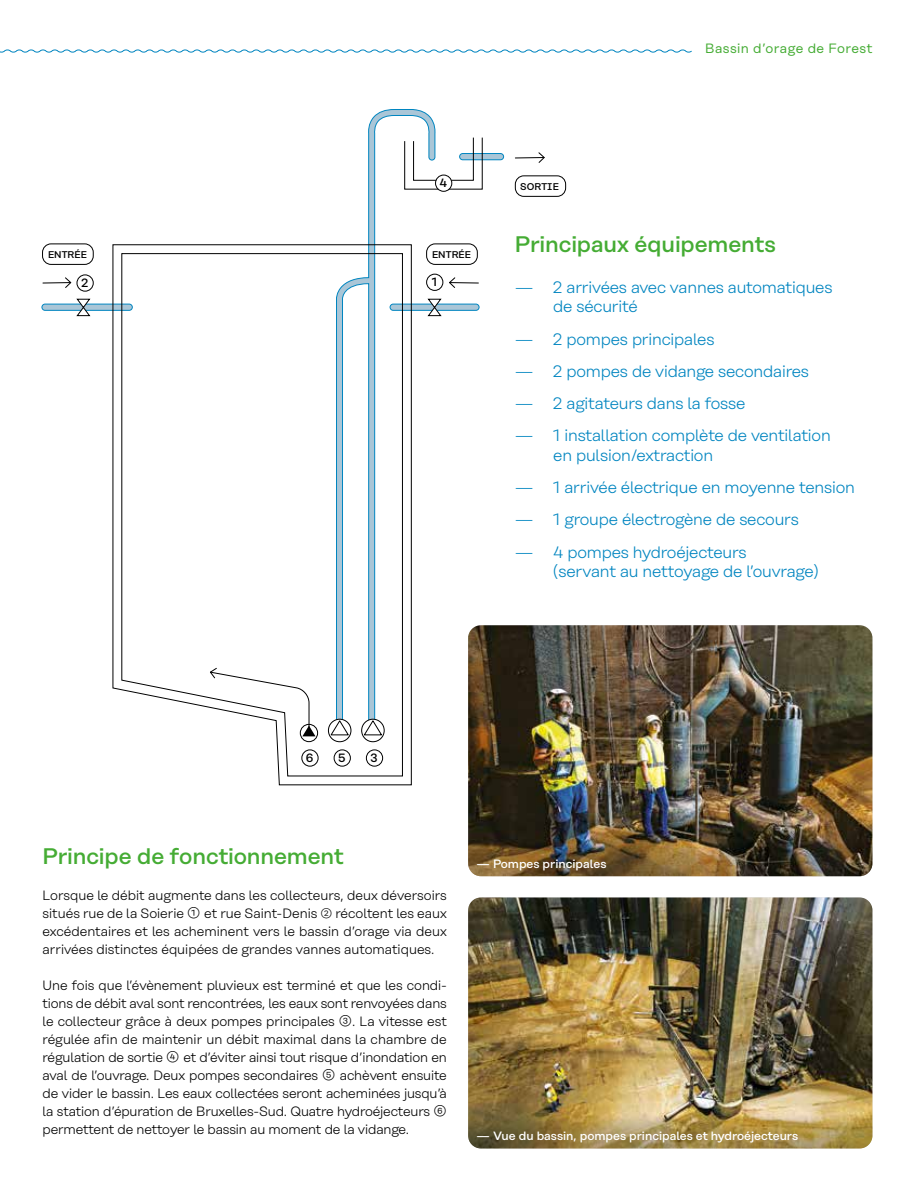
<style>
.page{position:relative;width:915px;height:1191px;background:#fff}
.page>*{position:absolute;margin:0;border:0;box-sizing:border-box;transform-origin:0 0}
.t1{font:500 22.5px "Rational";letter-spacing:-.005em;color:#45ac34}
.t2{font:300 16.5px/19.5px "Rational";letter-spacing:-.01em;color:#0085c0}
.t3{font:300 13.5px/18px "Rational";letter-spacing:-.01em;color:#000;text-align:justify}
.t4{font:13.5px "Rational";letter-spacing:.03em;color:#45ac34}
.t5{font:500 12px "Rational";color:#fff}
.t6{font:500 12px "Rational";color:#000}
.t7{font:500 9.75px "Rational";letter-spacing:.01em;color:#000}
.s1{font-size:15px}
</style>
<div class="page">
<svg style="left:0;top:49px;width:692px;height:4px"></svg>
<img style="left:468px;top:897px;width:404px;height:217px">
<img style="left:468px;top:625px;width:404px;height:217px">
<img style="left:468px;top:842px;width:404px;height:34px">
<svg style="left:468px;top:1114px;width:404px;height:34px;background:#9f884c"></svg>
<svg style="left:41px;top:298px;width:71px;height:19px"></svg>
<svg style="left:435px;top:298px;width:44px;height:19px"></svg>
<svg style="left:368px;top:109px;width:67px;height:208px"></svg>
<svg style="left:112px;top:244px;width:300px;height:541px"></svg>
<svg style="left:121px;top:253px;width:282px;height:523px"></svg>
<div style="left:361px;top:719px;width:23px;height:22px;background:#fff;border-radius:50%"></div>
<div style="left:361px;top:719px;width:23px;height:23px;border:1px solid #000;border-radius:50%"></div>
<svg style="left:363px;top:719px;width:19px;height:17px"></svg>
<div style="left:328px;top:719px;width:23px;height:22px;background:#fff;border-radius:50%"></div>
<div style="left:328px;top:719px;width:23px;height:23px;border:1px solid #000;border-radius:50%"></div>
<svg style="left:330px;top:719px;width:19px;height:17px"></svg>
<svg style="left:404px;top:137px;width:100px;height:53px"></svg>
<svg style="left:300px;top:724px;width:17px;height:17px"></svg>
<div style="left:300px;top:724px;width:18px;height:18px;border:1px solid #000;border-radius:50%"></div>
<svg style="left:209px;top:667px;width:106px;height:69px"></svg>
<div style="left:42px;top:243px;width:52px;height:22px;border:1px solid #000;border-radius:9px"></div>
<svg style="left:43px;top:277px;width:29px;height:11px"></svg>
<div style="left:426px;top:244px;width:51px;height:20px;background:#fff;border-radius:9px"></div>
<div style="left:426px;top:243px;width:51px;height:22px;border:1px solid #000;border-radius:9px"></div>
<svg style="left:449px;top:277px;width:29px;height:11px"></svg>
<div style="left:426px;top:274px;width:16px;height:16px;background:#fff;border-radius:50%"></div>
<div style="left:426px;top:274px;width:17px;height:17px;border:1px solid #000;border-radius:50%"></div>
<div style="left:77px;top:274px;width:17px;height:17px;border:1px solid #000;border-radius:50%"></div>
<div style="left:435px;top:175px;width:16px;height:16px;background:#fff;border-radius:50%"></div>
<div style="left:435px;top:175px;width:17px;height:17px;border:1px solid #000;border-radius:50%"></div>
<div style="left:366px;top:750px;width:16px;height:16px;background:#fff;border-radius:50%"></div>
<div style="left:366px;top:749px;width:17px;height:17px;border:1px solid #000;border-radius:50%"></div>
<div style="left:334px;top:750px;width:16px;height:16px;background:#fff;border-radius:50%"></div>
<div style="left:333px;top:749px;width:17px;height:17px;border:1px solid #000;border-radius:50%"></div>
<div style="left:302px;top:750px;width:16px;height:16px;background:#fff;border-radius:50%"></div>
<div style="left:301px;top:749px;width:17px;height:17px;border:1px solid #000;border-radius:50%"></div>
<div style="left:514px;top:175px;width:52px;height:22px;border:1px solid #000;border-radius:9px"></div>
<svg style="left:515px;top:152px;width:30px;height:11px"></svg>
<p class="t4" style="left:705px;top:41px;width:169px">Bassin d’orage de Forest</p>
<p class="t6" style="left:439px;top:176px;width:9px">4</p>
<p class="t7" style="left:48px;top:249px;width:40px">ENTRÉE</p>
<p class="t7" style="left:432px;top:249px;width:40px">ENTRÉE</p>
<p class="t6" style="left:81px;top:276px;width:8px">2</p>
<p class="t6" style="left:431px;top:275px;width:7px">1</p>
<p class="t7" style="left:520px;top:181px;width:40px">SORTIE</p>
<h1 class="t1" style="left:514px;top:231px;width:262px">Principaux équipements</h1>
<p class="t2" style="left:553px;top:277px;width:280px;text-indent:-38px">— 2 arrivées avec vannes automatiques de sécurité</p>
<p class="t2" style="left:514px;top:329px;width:201px">— 2 pompes principales</p>
<p class="t2" style="left:514px;top:361px;width:295px">— 2 pompes de vidange secondaires</p>
<p class="t2" style="left:514px;top:393px;width:232px">— 2 agitateurs dans la fosse</p>
<p class="t2" style="left:553px;top:426px;width:279px;text-indent:-38px">— 1 installation complète de ventilation en pulsion/extraction</p>
<p class="t2" style="left:514px;top:477px;width:341px">— 1 arrivée électrique en moyenne tension</p>
<p class="t2" style="left:514px;top:510px;width:285px">— 1 groupe électrogène de secours</p>
<p class="t2" style="left:553px;top:542px;width:267px;text-indent:-38px">— 4 pompes hydroéjecteurs<br>(servant au nettoyage de l’ouvrage)</p>
<p class="t6" style="left:306px;top:751px;width:9px">6</p>
<p class="t6" style="left:338px;top:751px;width:9px">5</p>
<p class="t6" style="left:370px;top:751px;width:9px">3</p>
<h1 class="t1" style="left:43px;top:843px;width:302px">Principe de fonctionnement</h1>
<p class="t3" style="left:43px;top:886px;width:405px">Lorsque le débit augmente dans les collecteurs, deux déversoirs situés rue de la Soierie <span class="s1">①</span> et rue Saint-Denis ② récoltent les eaux excédentaires et les acheminent vers le bassin d’orage via deux arrivées distinctes équipées de grandes vannes automatiques.</p>
<p class="t3" style="left:43px;top:976px;width:406px">Une fois que l’évènement pluvieux est terminé et que les condi&shy;tions de débit aval sont rencontrées, les eaux sont renvoyées dans le collecteur grâce à deux pompes principales <span class="s1">③</span>. La vitesse est régulée afin de maintenir un débit maximal dans la chambre de régulation de sortie <span class="s1">④</span> et d’éviter ainsi tout risque d’inondation en aval de l’ouvrage. Deux pompes secondaires <span class="s1">⑤</span> achèvent ensuite de vider le bassin. Les eaux collectées seront acheminées jusqu’à la station d’épuration de Bruxelles-Sud. Quatre hydroéjecteurs <span class="s1">⑥ </span>permettent de nettoyer le bassin au moment de la vidange.</p>
<p class="t5" style="left:476px;top:856px;width:131px">— Pompes principales</p>
<p class="t5" style="left:476px;top:1128px;width:323px">— Vue du bassin, pompes principales et hydroéjecteurs</p>
</div>
